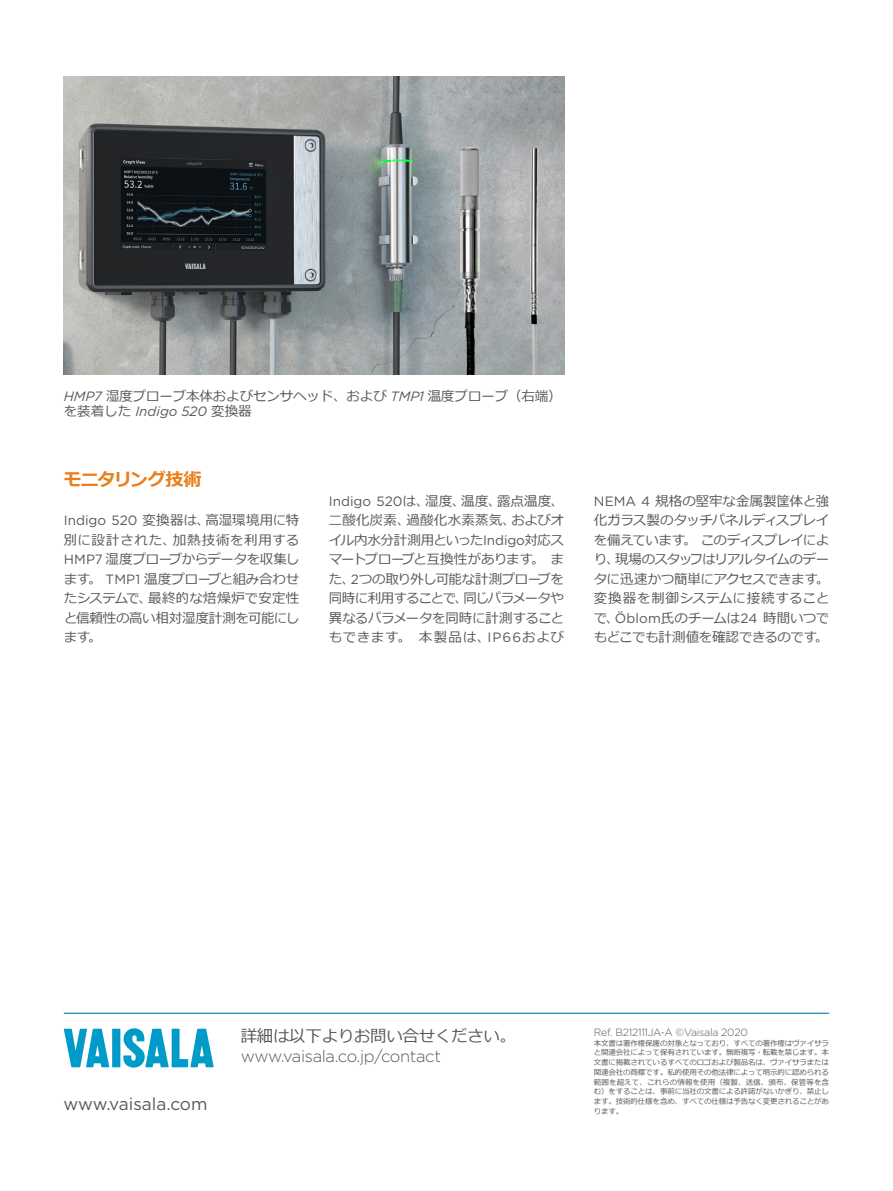
<style>
.page{position:relative;width:893px;height:1191px;background:#fff}
.page>*{position:absolute;margin:0;border:0;box-sizing:border-box;transform-origin:0 0}
.Subheadline_orange{font:700 18px "Meiryo";letter-spacing:-.05em;color:#ea7e1d}
.Web_address{font:17.25px "Gotham";color:#57585a}
.Contact_details{font:300 16.5px "Gotham";letter-spacing:-.02em;color:#57585a}
.Contact_details-2{font:16.5px "Meiryo";letter-spacing:-.02em;color:#57585a}
.Bodytext{font:13.5px/19.5px "Meiryo";letter-spacing:-.01em;color:#57585a;text-align:justify}
.Reference{font:300 10.5px "Gotham";letter-spacing:-.02em;color:#57585a}
.Legal_notice{font:7.5px/9.8px "Meiryo";letter-spacing:-.02em;color:#57585a;text-align:justify}
.s1{font-family:"Gotham";font-style:italic}
.s2{font-family:"Gotham"}
</style>
<div class="page">
<svg style="left:64px;top:1028px;width:45px;height:39px"></svg>
<div style="left:112px;top:1028px;width:8px;height:39px;background:#009bc8"></div>
<svg style="left:123px;top:1028px;width:91px;height:39px"></svg>
<hr style="left:64px;top:1012px;width:765px;height:1px;background:#0083a9">
<img style="left:63px;top:77px;width:501px;height:297px">
<p class="Bodytext" style="left:64px;top:389px;width:499px;line-height:15px"><span class="s1">HMP7</span> 湿度プローブ本体およびセンサヘッド、および <span class="s1">TMP1</span> 温度プローブ（右端）を装着した <span class="s1">Indigo 520</span> 変換器</p>
<p class="Subheadline_orange" style="left:64px;top:467px;width:139px">モニタリング技術</p>
<p class="Bodytext" style="left:64px;top:511px;width:237px"><span class="s2">Indigo 520</span> 変換器は、高湿環境用に特別に設計された、加熱技術を利用する<span class="s2">HMP7</span> 湿度プローブからデータを収集します。 <span class="s2">TMP1</span> 温度プローブと組み合わせたシステムで、最終的な焙燥炉で安定性と信頼性の高い相対湿度計測を可能にします。</p>
<p class="Bodytext" style="left:329px;top:492px;width:237px"><span class="s2">Indigo 520</span>は、湿度、温度、露点温度、二酸化炭素、過酸化水素蒸気、およびオイル内水分計測用といった<span class="s2">Indigo</span>対応スマートプローブと互換性があります。また、<span class="s2">2</span>つの取り外し可能な計測プローブを同時に利用することで、同じパラメータや異なるパラメータを同時に計測することもできます。本製品は、<span class="s2">IP66</span>および</p>
<p class="Bodytext" style="left:594px;top:492px;width:237px"><span class="s2">NEMA 4</span> 規格の堅牢な金属製筐体と強化ガラス製のタッチパネルディスプレイを備えています。このディスプレイにより、現場のスタッフはリアルタイムのデータに迅速かつ簡単にアクセスできます。変換器を制御システムに接続することで、<span class="s2">Öblom</span>氏のチームは<span class="s2">24</span> 時間いつでもどこでも計測値を確認できるのです。</p>
<p class="Web_address" style="left:63px;top:1092px;width:146px">www.vaisala.com</p>
<p class="Contact_details-2" style="left:241px;top:1024px;width:277px">詳細は以下よりお問い合せください。</p>
<p class="Contact_details" style="left:241px;top:1045px;width:202px">www.vaisala.co.jp/contact</p>
<p class="Reference" style="left:594px;top:1025px;width:155px">Ref. B212111JA-A ©Vaisala 2020</p>
<p class="Legal_notice" style="left:594px;top:1038px;width:237px">本文書は著作権保護の対象となっており、すべての著作権はヴァイサラと関連会社によって保有されています。無断複写・転載を禁じます。本文書に掲載されているすべてのロゴおよび製品名は、ヴァイサラまたは関連会社の商標です。私的使用その他法律によって明示的に認められる範囲を超えて、これらの情報を使用（複製、送信、頒布、保管等を含む）をすることは、事前に当社の文書による許諾がないかぎり、禁止します。技術的仕様を含め、すべての仕様は予告なく変更されることがあります。</p>
</div>
